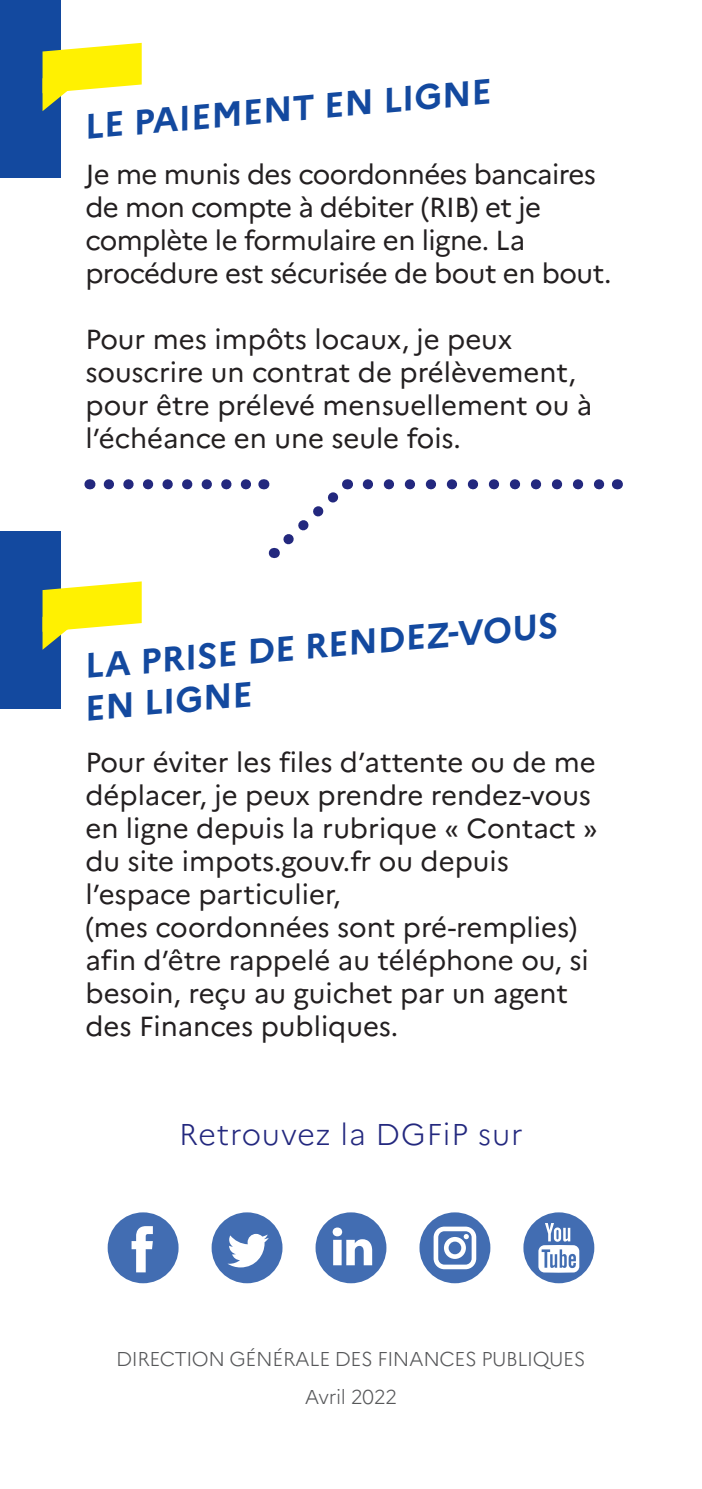
<style>
.page{position:relative;width:702px;height:1489px;background:#fff}
.page>*{position:absolute;margin:0;border:0;box-sizing:border-box;transform-origin:0 0}
.t1{font:700 35px/42px "Marianne";color:#13499f}
.t2{font:300 30px "Marianne";letter-spacing:.03em;color:#23287e}
.t3{font:27.5px/33px "Marianne";color:#231f20}
.t4{font:27.5px/33px "Marianne";letter-spacing:-.02em;color:#231f20}
.t5{font:300 20px/38.2px "Marianne";letter-spacing:-.02em;color:#57585a;text-align:center}
</style>
<div class="page">
<div style="left:0;top:531px;width:60px;height:178px;background:#13499f"></div>
<div style="left:0;top:0;width:60px;height:177px;background:#13499f"></div>
<svg style="left:108px;top:1212px;width:70px;height:71px"></svg>
<svg style="left:211px;top:1212px;width:71px;height:71px"></svg>
<svg style="left:315px;top:1212px;width:71px;height:71px"></svg>
<svg style="left:419px;top:1212px;width:71px;height:71px"></svg>
<svg style="left:523px;top:1212px;width:71px;height:71px"></svg>
<svg style="left:43px;top:43px;width:99px;height:68px"></svg>
<svg style="left:109px;top:479px;width:142px;height:10px"></svg>
<svg style="left:368px;top:479px;width:237px;height:10px"></svg>
<svg style="left:274px;top:479px;width:79px;height:79px"></svg>
<svg style="left:43px;top:581px;width:99px;height:68px"></svg>
<p class="t1" style="left:82px;top:105px;width:410px;rotate:-5deg">LE PAIEMENT EN LIGNE</p>
<p class="t4" style="left:85px;top:157px;width:528px">Je me munis des coordonnées bancaires de mon compte à débiter (RIB) et je complète le formulaire en ligne. La procédure est sécurisée de bout en bout.</p>
<p class="t3" style="left:85px;top:322px;width:508px">Pour mes impôts locaux, je peux souscrire un contrat de prélèvement, pour être prélevé mensuellement ou à l’échéance en une seule fois.</p>
<p class="t1" style="left:78px;top:645px;width:480px;rotate:-5deg">LA PRISE DE RENDEZ-VOUS<br>EN LIGNE</p>
<p class="t3" style="left:85px;top:745px;width:514px">Pour éviter les files d’attente ou de me déplacer, je peux prendre rendez-vous en ligne depuis la rubrique « Contact » du site impots.gouv.fr ou depuis l’espace particulier,<br>(mes coordonnées sont pré-remplies) afin d’être rappelé au téléphone ou, si besoin, reçu au guichet par un agent des Finances publiques.</p>
<p class="t2" style="left:179px;top:1111px;width:345px">Retrouvez la DGFiP sur</p>
<p class="t5" style="left:116px;top:1337px;width:471px">DIRECTION GÉNÉRALE DES FINANCES PUBLIQUES<br>Avril 2022</p>
</div>
